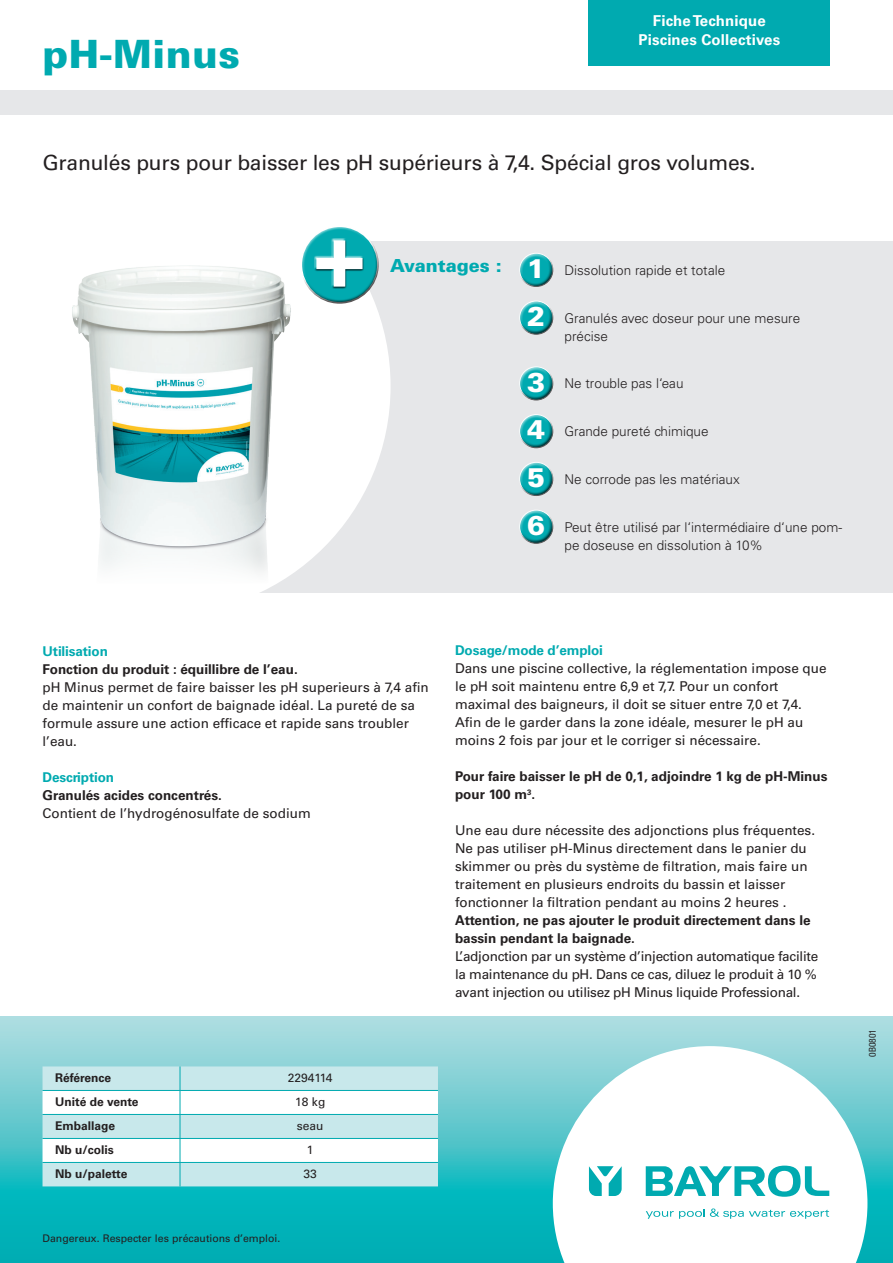
<style>
.page{position:relative;width:893px;height:1263px;background:#fff}
.page>*{position:absolute;margin:0;border:0;box-sizing:border-box;transform-origin:0 0}
.t1{font:700 86.7px "Univers LT Std";color:#fff}
.ProductName{font:900 39px "Univers LT Std";letter-spacing:.01em;color:#00aab0}
.Advantages_Text{font:900 27px "Univers LT Std";color:#fff}
.Headline_14_pt{font:21px "Univers LT Std";letter-spacing:-.01em;color:#231f20}
.Advantages{font:900 18px "Univers LT Std";color:#00aab0}
.t2{font:700 15px "Univers LT Std";letter-spacing:.01em;color:#fff}
.Text_1st_sign_bullit{font:13.5px/18px "Univers LT Std";color:#231f20}
.Advantages_Text-2{font:300 13.5px/18px "Univers LT Std";color:#231f20}
.Text{font:13.5px/18px "Univers LT Std";color:#231f20}
.Text_1st_sign_bullit-2{font:700 13.5px/18px "Univers LT Std";color:#231f20}
.Text-2{font:700 13.5px "Univers LT Std";color:#231f20}
.Text_bold{font:700 13.5px "Univers LT Std";color:#231f20}
.Subhead_9pt{font:700 13.5px "Univers LT Std";letter-spacing:-.01em;color:#00aab0}
.Text-3{font:700 13.5px "Univers LT Std";letter-spacing:-.01em;color:#00aab0}
.t3{font:700 12px "Univers LT Std";color:#231f20}
.t4{font:12px "Univers LT Std";color:#231f20}
.t5{font:10.5px "Univers LT Std";color:#231f20}
.t6{font:condensed 9.6px "Helvetica Neue LT Std";color:#231f20}
.s1{font-size:27px;color:#fff}
.s2{font-weight:700}
</style>
<div class="page">
<div style="left:163px;top:242px;width:730px;height:351px;background:#e6e7e9"></div>
<svg style="left:163px;top:241px;width:228px;height:320px;fill:#fff"></svg>
<img style="left:72px;top:255px;width:237px;height:338px">
<div style="left:297px;top:221px;width:79px;height:63px;background:#fff;opacity:.75"></div>
<div style="left:301px;top:238px;width:79px;height:67px;background:#231f20;opacity:.75"></div>
<div style="left:315px;top:238px;width:49px;height:50px;background:#fff;opacity:.75"></div>
<div style="left:315px;top:239px;width:50px;height:50px;background:#231f20;opacity:.75"></div>
<div style="left:517px;top:250px;width:37px;height:30px;background:#fff;opacity:.75"></div>
<div style="left:518px;top:258px;width:40px;height:29px;background:#231f20;opacity:.75"></div>
<div style="left:517px;top:297px;width:37px;height:31px;background:#fff;opacity:.75"></div>
<div style="left:518px;top:305px;width:40px;height:30px;background:#231f20;opacity:.75"></div>
<div style="left:517px;top:363px;width:37px;height:30px;background:#fff;opacity:.75"></div>
<div style="left:518px;top:371px;width:40px;height:30px;background:#231f20;opacity:.75"></div>
<div style="left:517px;top:411px;width:37px;height:30px;background:#fff;opacity:.75"></div>
<div style="left:518px;top:419px;width:40px;height:29px;background:#231f20;opacity:.75"></div>
<div style="left:517px;top:459px;width:37px;height:30px;background:#fff;opacity:.75"></div>
<div style="left:518px;top:467px;width:40px;height:29px;background:#231f20;opacity:.75"></div>
<div style="left:517px;top:506px;width:37px;height:31px;background:#fff;opacity:.75"></div>
<div style="left:518px;top:514px;width:40px;height:30px;background:#231f20;opacity:.75"></div>
<svg style="left:0;top:1016px;width:893px;height:247px;background:#4ec5ca"></svg>
<div style="left:0;top:91px;width:893px;height:24px;background:#e6e7e9"></div>
<svg style="left:553px;top:1046px;width:314px;height:217px"></svg>
<div style="left:588px;top:0;width:242px;height:66px;background:#00aab0"></div>
<svg style="left:646px;top:1165px;width:183px;height:32px"></svg>
<svg style="left:646px;top:1208px;width:183px;height:11px"></svg>
<svg style="left:589px;top:1166px;width:33px;height:30px"></svg>
<svg style="left:43px;top:1066px;width:395px;height:120px"></svg>
<hr style="left:180px;top:1162px;width:258px;height:1px;background:#00aab0">
<p class="ProductName" style="left:43px;top:30px;width:199px">pH-Minus</p>
<p class="t2" style="left:653px;top:12px;width:114px">Fiche Technique</p>
<p class="t2" style="left:638px;top:31px;width:143px">Piscines Collectives</p>
<p class="Headline_14_pt" style="left:43px;top:150px;width:715px">Granulés purs pour baisser les pH supérieurs à 7,4. Spécial gros volumes.</p>
<h1 class="t1" style="left:314px;top:205px;width:52px">+</h1>
<p class="Advantages" style="left:390px;top:255px;width:157px">Avantages : <span class="s1">1</span></p>
<p class="Advantages_Text-2" style="left:564px;top:261px;width:162px">Dissolution rapide et totale</p>
<p class="Advantages_Text" style="left:527px;top:299px;width:20px">2</p>
<p class="Advantages_Text-2" style="left:564px;top:309px;width:237px">Granulés avec doseur pour une mesure précise</p>
<p class="Advantages_Text" style="left:527px;top:366px;width:20px">3</p>
<p class="Advantages_Text-2" style="left:564px;top:375px;width:121px">Ne trouble pas l‘eau</p>
<p class="Advantages_Text" style="left:527px;top:413px;width:20px">4</p>
<p class="Advantages_Text-2" style="left:564px;top:422px;width:146px">Grande pureté chimique</p>
<p class="Advantages_Text" style="left:527px;top:461px;width:20px">5</p>
<p class="Advantages_Text-2" style="left:564px;top:470px;width:177px">Ne corrode pas les matériaux</p>
<p class="Advantages_Text" style="left:527px;top:508px;width:20px">6</p>
<p class="Advantages_Text-2" style="left:564px;top:518px;width:279px">Peut être utilisé par l‘intermédiaire d‘une pom&shy;pe doseuse en dissolution à 10%</p>
<p class="Subhead_9pt" style="left:43px;top:644px;width:67px">Utilisation</p>
<p class="Text-2" style="left:43px;top:662px;width:257px">Fonction du produit : équillibre de l’eau.</p>
<p class="Text" style="left:43px;top:679px;width:388px">pH Minus permet de faire baisser les pH superieurs à 7,4 afin de maintenir un confort de baignade idéal. La pureté de sa formule assure une action efficace et rapide sans troubler l’eau.</p>
<p class="Subhead_9pt" style="left:43px;top:770px;width:73px">Description</p>
<p class="Text_bold" style="left:43px;top:788px;width:181px">Granulés acides concentrés.</p>
<p class="Text" style="left:43px;top:805px;width:270px">Contient de l’hydrogénosulfate de sodium</p>
<p class="Text-3" style="left:455px;top:642px;width:149px">Dosage/mode d’emploi</p>
<p class="Text_1st_sign_bullit" style="left:455px;top:659px;width:373px">Dans une piscine collective, la réglementation impose que le pH soit maintenu entre 6,9 et 7,7. Pour un confort maximal des baigneurs, il doit se situer entre 7,0 et 7,4.<br>Afin de le garder dans la zone idéale, mesurer le pH au moins 2 fois par jour et le corriger si nécessaire.</p>
<p class="Text_1st_sign_bullit-2" style="left:455px;top:767px;width:374px">Pour faire baisser le pH de 0,1, adjoindre 1 kg de pH-Minus pour 100 m<sup>3</sup>.</p>
<p class="Text_1st_sign_bullit" style="left:455px;top:821px;width:362px">Une eau dure nécessite des adjonctions plus fréquentes.</p>
<p class="Text_1st_sign_bullit" style="left:455px;top:839px;width:357px">Ne pas utiliser pH-Minus directement dans le panier du skimmer ou près du système de filtration, mais faire un traitement en plusieurs endroits du bassin et laisser fonctionner la filtration pendant au moins 2 heures .<br><span class="s2">Attention, ne pas ajouter le produit directement dans le bassin pendant la baignade.</span></p>
<p class="Text_1st_sign_bullit" style="left:455px;top:947px;width:365px;text-align:justify">L’adjonction par un système d’injection automatique facilite la maintenance du pH. Dans ce cas, diluez le produit à 10 % avant injection ou utilisez pH Minus liquide Professional.</p>
<p class="t3" style="left:55px;top:1071px;width:57px">Référence</p>
<p class="t4" style="left:288px;top:1071px;width:46px">2294114</p>
<p class="t3" style="left:55px;top:1095px;width:85px">Unité de vente</p>
<p class="t4" style="left:295px;top:1095px;width:32px">18 kg</p>
<p class="t3" style="left:55px;top:1119px;width:61px">Emballage</p>
<p class="t4" style="left:297px;top:1119px;width:28px">seau</p>
<p class="t3" style="left:55px;top:1143px;width:60px">Nb u/colis</p>
<p class="t4" style="left:307px;top:1143px;width:8px">1</p>
<p class="t3" style="left:55px;top:1167px;width:74px">Nb u/palette</p>
<p class="t4" style="left:304px;top:1167px;width:15px">33</p>
<p class="t5" style="left:43px;top:1232px;width:239px">Dangereux. Respecter les précautions d’emploi.</p>
<p class="t6" style="left:867px;top:1057px;width:29px;rotate:-90deg">0B0801</p>
</div>
